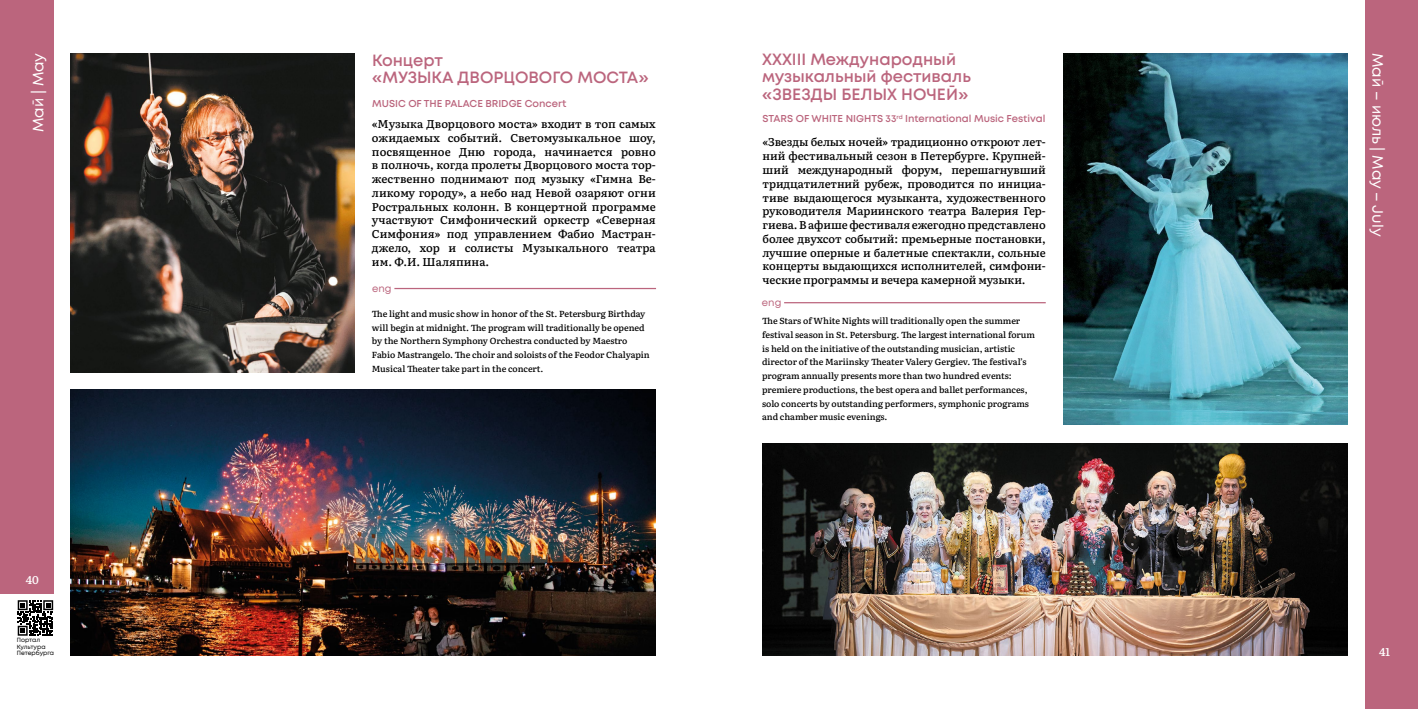
<style>
.page{position:relative;width:1418px;height:709px;background:#fff}
.page>*{position:absolute;margin:0;border:0;box-sizing:border-box;transform-origin:0 0}
.Название_Русский_Вес{font:600 16.25px/17.5px "Mont";color:#bb657d}
.Месяц_Весна{font:15px "Mont";color:#fff}
.Текст_Русский{font:500 11.25px/13.8px "Literata";letter-spacing:-.01em;color:#000;text-align:justify}
.t1{font:500 11.25px "Literata";color:#fff}
.Название_Английский{font:600 10px "Mont";color:#bb657d}
.eng_зима{font:10px "Mont";color:#bb657d}
.Текст_Английский{font:500 8.75px/13.8px "Literata";letter-spacing:-.005em;color:#000}
.t2{font:6px/6.2px "Mont";letter-spacing:-.01em;color:#000}
</style>
<div class="page">
<svg style="left:18px;top:600px;width:35px;height:35px"></svg>
<div style="left:1365px;top:0;width:52px;height:709px;background:#bb657d"></div>
<div style="left:0;top:0;width:53px;height:594px;background:#bb657d"></div>
<img style="left:71px;top:53px;width:283px;height:319px">
<img style="left:71px;top:390px;width:585px;height:266px">
<img style="left:762px;top:443px;width:584px;height:213px">
<hr style="left:394px;top:288px;width:262px;height:1px;background:#bb657d">
<hr style="left:784px;top:302px;width:261px;height:1px;background:#bb657d">
<img style="left:1063px;top:53px;width:283px;height:371px">
<p class="Месяц_Весна" style="left:29px;top:132px;width:81px;rotate:-90deg">Май | May</p>
<p class="Месяц_Весна" style="left:1387px;top:53px;width:185px;rotate:90deg">Май – июль | May – July</p>
<p class="Название_Русский_Вес" style="left:762px;top:51px;width:210px">ХХХIII Международный музыкальный фестиваль «ЗВЕЗДЫ БЕЛЫХ НОЧЕЙ»</p>
<p class="Название_Английский" style="left:762px;top:112px;width:284px">STARS OF WHITE NIGHTS 33<sup>rd</sup> International Music Festival</p>
<p class="Текст_Русский" style="left:762px;top:135px;width:285px">«Звезды белых ночей» традиционно откроют лет&shy;ний фестивальный сезон в Петербурге. Крупней&shy;ший международный форум, перешагнувший тридцатилетний рубеж, проводится по инициа&shy;тиве выдающегося музыканта, художественного руководителя Мариинского театра Валерия Гер&shy;гиева. В афише фестиваля ежегодно представлено более двухсот событий: премьерные постановки, лучшие оперные и балетные спектакли, сольные концерты выдающихся исполнителей, симфони&shy;ческие программы и вечера камерной музыки.</p>
<p class="Текст_Английский" style="left:762px;top:313px;width:274px">The Stars of White Nights will traditionally open the summer festival season in St. Petersburg. The largest international forum is held on the initiative of the outstanding musician, artistic director of the Mariinsky Theater Valery Gergiev. The festival’s program annually presents more than two hundred events: premiere productions, the best opera and ballet performances, solo concerts by outstanding performers, symphonic programs and chamber music evenings.</p>
<p class="Название_Русский_Вес" style="left:372px;top:51px;width:278px">Концерт<br>«МУЗЫКА ДВОРЦОВОГО МОСТА»</p>
<p class="Название_Английский" style="left:372px;top:97px;width:196px">MUSIC OF THE PALACE BRIDGE Concert</p>
<p class="Текст_Русский" style="left:372px;top:116px;width:285px">«Музыка Дворцового моста» входит в топ самых ожидаемых событий. Светомузыкальное шоу, посвященное Дню города, начинается ровно в полночь, когда пролеты Дворцового моста тор&shy;жественно поднимают под музыку «Гимна Ве&shy;ликому городу», а небо над Невой озаряют огни Ростральных колонн. В концертной программе участвуют Симфонический оркестр «Северная Симфония» под управлением Фабио Мастран&shy;джело, хор и солисты Музыкального театра им. Ф.И. Шаляпина.</p>
<h2 class="Месяц_Весна" style="left:1387px;top:54px;width:133px;rotate:90deg">Январь | January</h2>
<p class="eng_зима" style="left:372px;top:282px;width:21px">eng</p>
<p class="eng_зима" style="left:762px;top:296px;width:21px">eng</p>
<p class="Текст_Английский" style="left:372px;top:306px;width:279px">The light and music show in honor of the St. Petersburg Birthday will begin at midnight. The program will traditionally be opened by the Northern Symphony Orchestra conducted by Maestro Fabio Mastrangelo. The choir and soloists of the Feodor Chalyapin Musical Theater take part in the concert.</p>
<p class="t1" style="left:26px;top:571px;width:15px">40</p>
<p class="t1" style="left:27px;top:571px;width:15px">40</p>
<p class="t2" style="left:17px;top:637px;width:39px">Портал<br>Культура<br>Петербурга</p>
<p class="t1" style="left:1379px;top:643px;width:12px">41</p>
</div>
